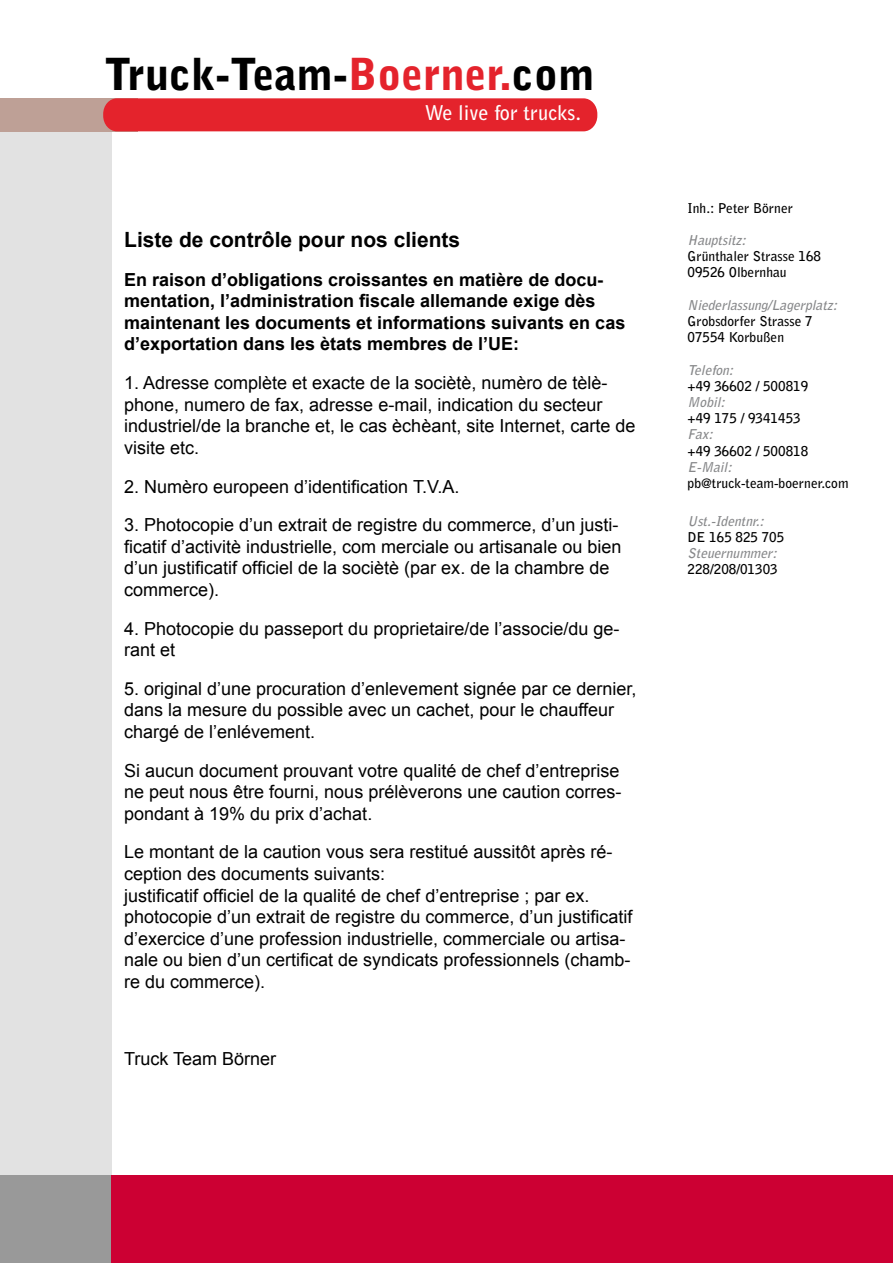
<style>
.page{position:relative;width:893px;height:1263px;background:#fff}
.page>*{position:absolute;margin:0;border:0;box-sizing:border-box;transform-origin:0 0}
.t1{font:900 43.95px "Bell Gothic Std";color:#000}
.t2{font:700 21px "Arial";color:#000}
.t3{font:700 20.25px "Bell Gothic Std";color:#fff}
.t4{font:18px/21.6px "Arial";color:#000}
.t5{font:700 18px/21.6px "Arial";color:#000}
.t6{font:700 13.5px/16.2px "Bell Gothic Std";color:#000}
.t7{font:italic 700 13.5px "Bell Gothic Std";color:#87888a}
.s1{color:#e4232c}
</style>
<div class="page">
<div style="left:0;top:108px;width:112px;height:1144px;background:#e2e2e2"></div>
<div style="left:0;top:98px;width:138px;height:34px;background:#bea096"></div>
<div style="left:103px;top:98px;width:494px;height:33px;background:#e4232c"></div>
<div style="left:0;top:1175px;width:114px;height:88px;background:#999"></div>
<div style="left:112px;top:1175px;width:781px;height:88px;background:#c03"></div>
<h1 class="t1" style="left:104px;top:49px;width:492px">Truck-Team-<span class="s1">Boerner.</span>com</h1>
<p class="t3" style="left:425px;top:101px;width:158px">We live for trucks.</p>
<p class="t2" style="left:124px;top:226px;width:338px">Liste de contrôle pour nos clients</p>
<p class="t5" style="left:124px;top:269px;width:503px">En raison d’obligations croissantes en matière de docu&shy;mentation, l’administration fiscale allemande exige dès maintenant les documents et informations suivants en cas d’exportation dans les ètats membres de l’UE:</p>
<p class="t4" style="left:124px;top:372px;width:513px">1. Adresse complète et exacte de la sociètè, numèro de tèlè&shy;phone, numero de fax, adresse e-mail, indication du secteur industriel/de la branche et, le cas èchèant, site Internet, carte de visite etc.</p>
<p class="t4" style="left:124px;top:476px;width:337px">2. Numèro europeen d’identification T.V.A.</p>
<p class="t4" style="left:124px;top:514px;width:499px">3. Photocopie d’un extrait de registre du commerce, d’un justi&shy;ficatif d’activitè industrielle, com merciale ou artisanale ou bien d’un justificatif officiel de la sociètè (par ex. de la chambre de commerce).</p>
<p class="t4" style="left:124px;top:618px;width:497px">4. Photocopie du passeport du proprietaire/de l’associe/du ge&shy;rant et</p>
<p class="t4" style="left:124px;top:678px;width:514px">5. original d’une procuration d’enlevement signée par ce dernier, dans la mesure du possible avec un cachet, pour le chauffeur chargé de l’enlévement.</p>
<p class="t4" style="left:124px;top:760px;width:499px;text-align:justify">Si aucun document prouvant votre qualité de chef d’entreprise ne peut nous être fourni, nous prélèverons une caution corres&shy;pondant à 19% du prix d’achat.</p>
<p class="t4" style="left:124px;top:841px;width:510px">Le montant de la caution vous sera restitué aussitôt après ré&shy;ception des documents suivants:<br>justificatif officiel de la qualité de chef d’entreprise ; par ex. photocopie d’un extrait de registre du commerce, d’un justificatif d’exercice d’une profession industrielle, commerciale ou artisa&shy;nale ou bien d’un certificat de syndicats professionnels (chamb&shy;re du commerce).</p>
<p class="t4" style="left:124px;top:1048px;width:154px">Truck Team Börner</p>
<p class="t6" style="left:688px;top:200px;width:107px">Inh.: Peter Börner</p>
<p class="t7" style="left:688px;top:232px;width:63px">Hauptsitz:</p>
<p class="t6" style="left:688px;top:248px;width:135px">Grünthaler Strasse 168<br>09526 Olbernhau</p>
<p class="t7" style="left:688px;top:297px;width:155px">Niederlassung/Lagerplatz:</p>
<p class="t6" style="left:688px;top:313px;width:127px">Grobsdorfer Strasse 7<br>07554 Korbußen</p>
<p class="t7" style="left:688px;top:362px;width:51px">Telefon:</p>
<p class="t6" style="left:688px;top:378px;width:122px">+49 36602 / 500819</p>
<p class="t7" style="left:688px;top:394px;width:42px">Mobil:</p>
<p class="t6" style="left:688px;top:410px;width:115px">+49 175 / 9341453</p>
<p class="t7" style="left:688px;top:426px;width:30px">Fax:</p>
<p class="t6" style="left:688px;top:443px;width:122px">+49 36602 / 500818</p>
<p class="t7" style="left:688px;top:459px;width:49px">E-Mail:</p>
<p class="t6" style="left:688px;top:475px;width:162px">pb@truck-team-boerner.com</p>
<p class="t7" style="left:688px;top:513px;width:81px">Ust.-Identnr.:</p>
<p class="t6" style="left:688px;top:529px;width:98px">DE 165 825 705</p>
<p class="t7" style="left:688px;top:545px;width:94px">Steuernummer:</p>
<p class="t6" style="left:688px;top:561px;width:92px">228/208/01303</p>
</div>
